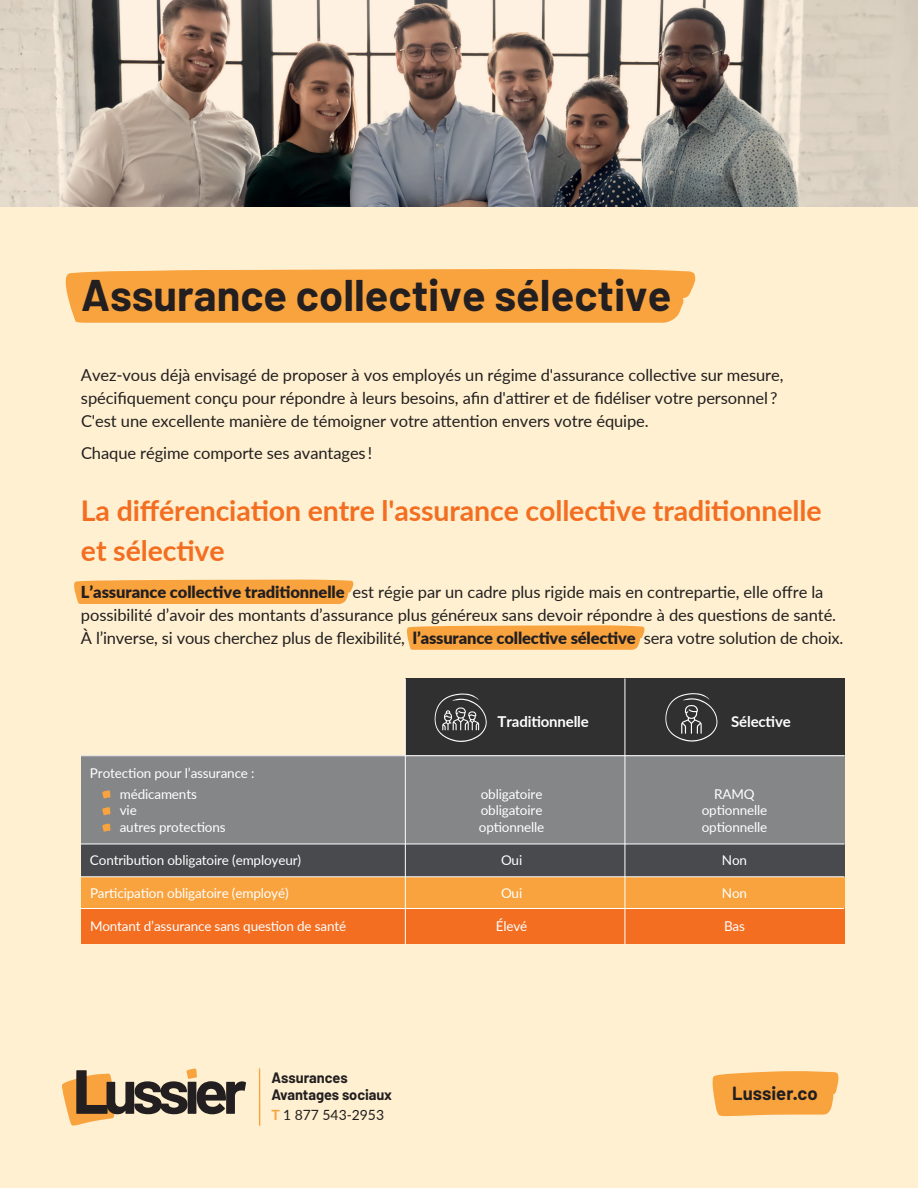
<style>
.page{position:relative;width:918px;height:1188px;background:#fff}
.page>*{position:absolute;margin:0;border:0;box-sizing:border-box;transform-origin:0 0}
.t1{font:700 43.35px "Barlow";color:#231f20}
.t2{font:700 28.5px/39.9px "Lato";letter-spacing:-.005em;color:#f36e21}
.t3{font:700 18.45px "Barlow";color:#231f20}
.t4{font:16.5px/23.1px "Lato";letter-spacing:-.005em;color:#231f20}
.t5{font:700 15px "Lato";letter-spacing:-.01em;color:#fff}
.t6{font:700 14.7px/17.1px "Barlow";letter-spacing:-.005em;color:#231f20}
.t7{font:14.1px "Lato";color:#231f20}
.t8{font:13.5px/21px "Lato";letter-spacing:-.01em;color:#fff}
.s1{font-weight:900}
.s2{font-weight:700;color:#f9a33e}
</style>
<div class="page">
<svg style="left:0;top:0;width:918px;height:207px;background:#a59a91"></svg>
<div style="left:0;top:207px;width:918px;height:981px;background:#fef0d0"></div>
<div style="left:405px;top:678px;width:439px;height:78px;background:#313031"></div>
<div style="left:81px;top:756px;width:763px;height:88px;background:#858688"></div>
<div style="left:81px;top:844px;width:763px;height:33px;background:#494a4d"></div>
<div style="left:81px;top:877px;width:763px;height:32px;background:#f9a33e"></div>
<div style="left:81px;top:909px;width:763px;height:35px;background:#f36e21"></div>
<div style="left:65px;top:269px;width:631px;height:54px;background:#f9a33e"></div>
<div style="left:74px;top:580px;width:280px;height:24px;background:#f9a33e"></div>
<svg style="left:406px;top:625px;width:239px;height:25px;background:#f9a847"></svg>
<svg style="left:102px;top:790px;width:8px;height:8px"></svg>
<svg style="left:102px;top:807px;width:8px;height:8px"></svg>
<svg style="left:102px;top:824px;width:8px;height:8px"></svg>
<svg style="left:712px;top:1071px;width:127px;height:45px;background:#f9aa4c"></svg>
<svg style="left:62px;top:1069px;width:184px;height:57px"></svg>
<svg style="left:259px;top:1067px;width:2px;height:59px"></svg>
<svg style="left:435px;top:693px;width:52px;height:49px"></svg>
<svg style="left:665px;top:693px;width:53px;height:49px"></svg>
<hr style="left:625px;top:678px;width:1px;height:266px;background:#fff">
<hr style="left:405px;top:678px;width:1px;height:266px;background:#fff">
<hr style="left:81px;top:755px;width:763px;height:1px;background:#fff">
<hr style="left:81px;top:844px;width:763px;height:1px;background:#fff">
<hr style="left:81px;top:877px;width:763px;height:1px;background:#fff">
<hr style="left:81px;top:908px;width:763px;height:1px;background:#fff">
<h1 class="t1" style="left:81px;top:268px;width:592px">Assurance collective sélective</h1>
<p class="t4" style="left:81px;top:362px;width:704px">Avez-vous déjà envisagé de proposer à vos employés un régime d'assurance collective sur mesure, spécifiquement conçu pour répondre à leurs besoins, afin d'attirer et de fidéliser votre personnel ?<br>C'est une excellente manière de témoigner votre attention envers votre équipe.</p>
<p class="t4" style="left:81px;top:441px;width:293px">Chaque régime comporte ses avantages !</p>
<h2 class="t2" style="left:81px;top:490px;width:742px">La différenciation entre l'assurance collective traditionnelle et sélective</h2>
<p class="t4" style="left:81px;top:580px;width:764px"><span class="s1">L’assurance collective traditionnelle</span> est régie par un cadre plus rigide mais en contrepartie, elle offre la possibilité d’avoir des montants d’assurance plus généreux sans devoir répondre à des questions de santé.<br>À l’inverse, si vous cherchez plus de flexibilité, <span class="s1">l’assurance collective sélective</span> sera votre solution de choix.</p>
<p class="t8" style="left:120px;top:762px;width:136px;text-indent:-30px">Protection pour l’assurance : médicaments</p>
<p class="t5" style="left:498px;top:710px;width:93px">Traditionnelle</p>
<p class="t5" style="left:731px;top:710px;width:61px">Sélective</p>
<p class="t8" style="left:481px;top:783px;width:63px">obligatoire</p>
<p class="t8" style="left:714px;top:783px;width:42px">RAMQ</p>
<p class="t8" style="left:120px;top:799px;width:19px">vie</p>
<p class="t8" style="left:481px;top:799px;width:63px">obligatoire</p>
<p class="t8" style="left:702px;top:799px;width:67px">optionnelle</p>
<p class="t8" style="left:120px;top:816px;width:107px">autres protections</p>
<p class="t8" style="left:479px;top:816px;width:67px">optionnelle</p>
<p class="t8" style="left:702px;top:816px;width:67px">optionnelle</p>
<p class="t8" style="left:90px;top:849px;width:213px">Contribution obligatoire (employeur)</p>
<p class="t8" style="left:501px;top:849px;width:23px">Oui</p>
<p class="t8" style="left:722px;top:849px;width:27px">Non</p>
<p class="t8" style="left:90px;top:882px;width:200px">Participation obligatoire (employé)</p>
<p class="t8" style="left:501px;top:882px;width:23px">Oui</p>
<p class="t8" style="left:722px;top:882px;width:27px">Non</p>
<p class="t8" style="left:90px;top:915px;width:258px">Montant d’assurance sans question de santé</p>
<p class="t8" style="left:496px;top:915px;width:33px">Élevé</p>
<p class="t8" style="left:724px;top:915px;width:22px">Bas</p>
<p class="t6" style="left:272px;top:1069px;width:122px">Assurances<br>Avantages sociaux</p>
<p class="t7" style="left:272px;top:1105px;width:114px"><span class="s2">T</span> 1 877 543-2953</p>
<p class="t3" style="left:732px;top:1082px;width:87px">Lussier.co</p>
</div>
